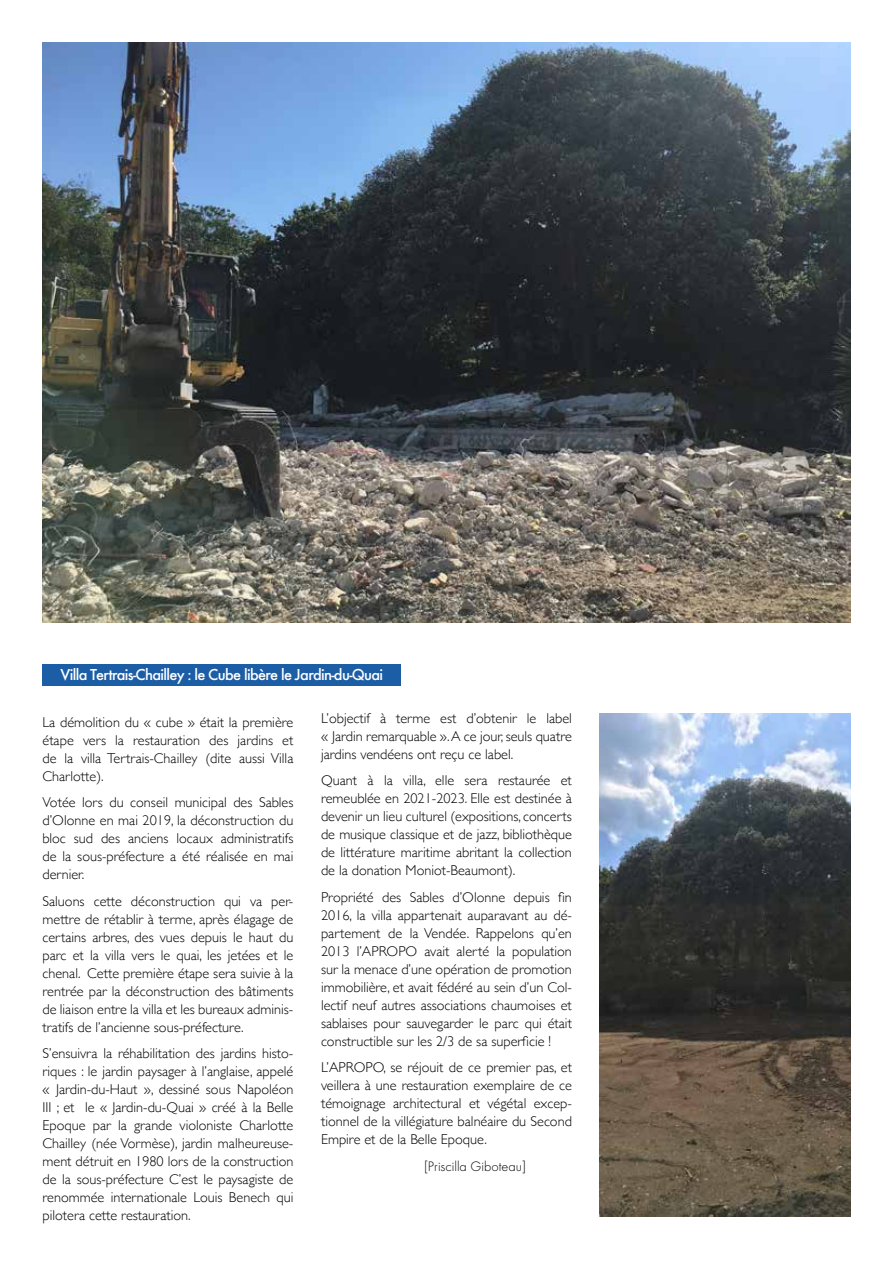
<style>
.page{position:relative;width:893px;height:1263px;background:#fff}
.page>*{position:absolute;margin:0;border:0;box-sizing:border-box;transform-origin:0 0}
.t1{font:500 16.5px "Futura T";letter-spacing:-.04em;color:#fff}
.t2{font:300 14.25px/18px "Gill Sans";color:#000;text-align:justify}
.t3{font:300 14.25px "Futura T";color:#000}
</style>
<div class="page">
<div style="left:43px;top:664px;width:358px;height:21px;background:#1c5ea6"></div>
<img style="left:43px;top:43px;width:807px;height:580px">
<img style="left:600px;top:713px;width:250px;height:503px">
<p class="t1" style="left:60px;top:664px;width:324px">Villa Tertrais-Chailley : le Cube libère le Jardin-du-Quai</p>
<p class="t2" style="left:43px;top:712px;width:252px">La démolition du « cube » était la première étape vers la restauration des jardins et de la villa Tertrais-Chailley (dite aussi Villa Charlotte).</p>
<p class="t2" style="left:43px;top:793px;width:252px">Votée lors du conseil municipal des Sables d’Olonne en mai 2019, la déconstruction du bloc sud des anciens locaux administratifs de la sous-préfecture a été réalisée en mai dernier.</p>
<p class="t2" style="left:43px;top:891px;width:252px">Saluons cette déconstruction qui va per&shy;mettre de rétablir à terme, après élagage de certains arbres, des vues depuis le haut du parc et la villa vers le quai, les jetées et le chenal. Cette première étape sera suivie à la rentrée par la déconstruction des bâtiments de liaison entre la villa et les bureaux adminis&shy;tratifs de l’ancienne sous-préfecture.</p>
<p class="t2" style="left:43px;top:1044px;width:252px">S’ensuivra la réhabilitation des jardins histo&shy;riques : le jardin paysager à l’anglaise, appelé « Jardin-du-Haut », dessiné sous Napoléon III ; et le « Jardin-du-Quai » créé à la Belle Epoque par la grande violoniste Charlotte Chailley (née Vormèse), jardin malheureuse&shy;ment détruit en 1980 lors de la construction de la sous-préfecture C’est le paysagiste de renommée internationale Louis Benech qui pilotera cette restauration.</p>
<p class="t2" style="left:321px;top:708px;width:252px">L’objectif à terme est d’obtenir le label « Jardin remarquable ». A ce jour, seuls quatre jardins vendéens ont reçu ce label.</p>
<p class="t2" style="left:321px;top:771px;width:252px">Quant à la villa, elle sera restaurée et remeublée en 2021-2023. Elle est destinée à devenir un lieu culturel (expositions, concerts de musique classique et de jazz, bibliothèque de littérature maritime abritant la collection de la donation Moniot-Beaumont).</p>
<p class="t2" style="left:321px;top:887px;width:252px">Propriété des Sables d’Olonne depuis fin 2016, la villa appartenait auparavant au dé&shy;partement de la Vendée. Rappelons qu’en 2013 l’APROPO avait alerté la population sur la menace d’une opération de promotion immobilière, et avait fédéré au sein d’un Col&shy;lectif neuf autres associations chaumoises et sablaises pour sauvegarder le parc qui était constructible sur les 2/3 de sa superficie !</p>
<p class="t2" style="left:321px;top:1058px;width:252px">L’APROPO, se réjouit de ce premier pas, et veillera à une restauration exemplaire de ce témoignage architectural et végétal excep&shy;tionnel de la villégiature balnéaire du Second Empire et de la Belle Epoque.</p>
<p class="t3" style="left:424px;top:1158px;width:103px">[Priscilla Giboteau]</p>
</div>
